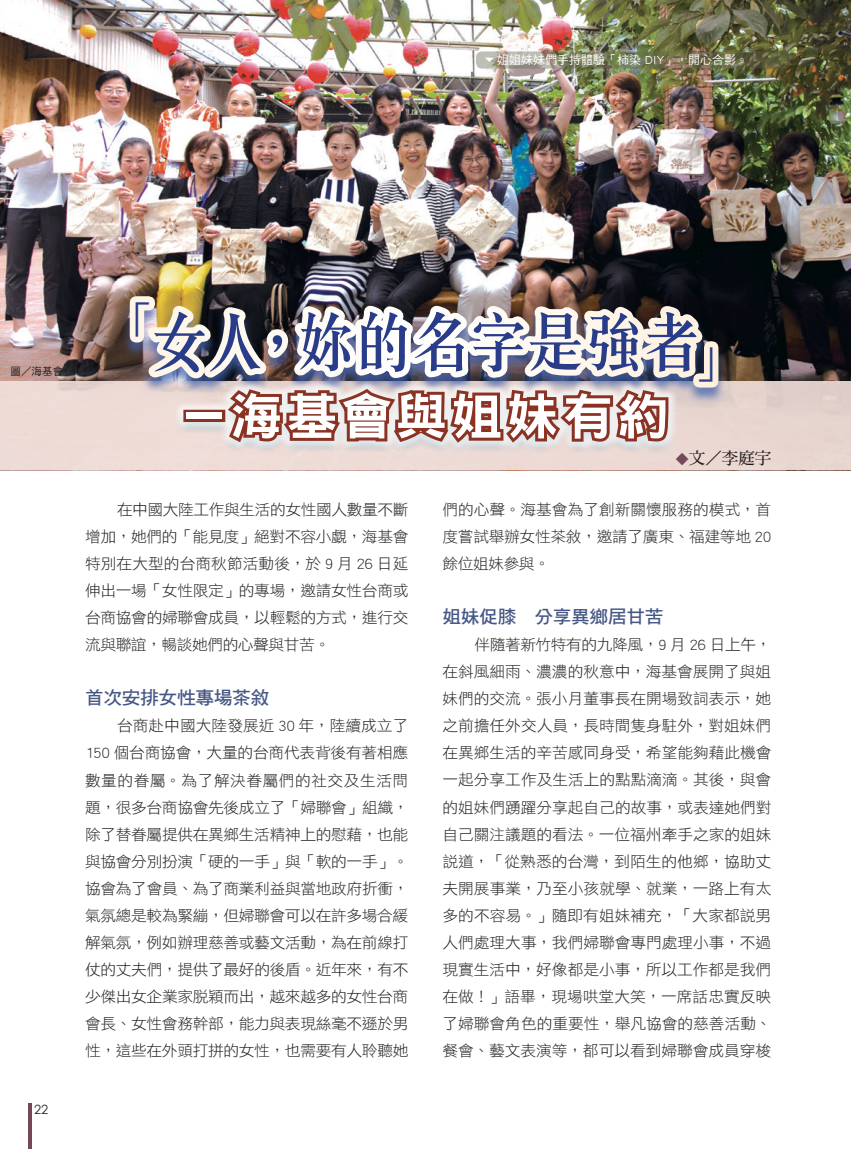
<style>
.page{position:relative;width:851px;height:1149px;background:#fff}
.page>*{position:absolute;margin:0;border:0;box-sizing:border-box;transform-origin:0 0}
.t1{font:500 63px "C Song 3 HK";letter-spacing:-.115em;color:#283c8a}
.t2{font:49.8px "DF Hei Std W9";letter-spacing:.08em;color:#fff}
.t3{font:500 37.8px "C Song 3 HK";color:#283c8a}
.t4{font:18.15px "DF Hei Std W7";letter-spacing:-.02em;color:#465785}
.t5{font:16.5px "DF Ming Std W7";color:#231f20}
.t6{font:15.3px/27px "DF Hei Std W3";letter-spacing:-.025em;color:#231f20;text-align:justify}
.t7{font:12.75px "Century Gothic";color:#231f20}
.t8{font:12px "DF Hei Std W5";color:#fff}
.t9{font:10.5px "DF Hei Std W5";color:#231f20}
.s1{font-family:"DF Ming Std W9";font-size:13.5px;color:#734a59}
</style>
<div class="page">
<hr style="left:28px;top:1103px;width:3px;height:45px;background:#724955">
<img style="left:0;top:0;width:850px;height:381px">
<img style="left:476px;top:51px;width:314px;height:18px;border-radius:6px">
<div style="left:0;top:381px;width:850px;height:89px;background:linear-gradient(to bottom,#e5d4ce,#eddad5)"></div>
<img style="left:124px;top:117px;width:600px;height:354px">
<svg style="left:485px;top:57px;width:8px;height:5px"></svg>
<p class="t8" style="left:497px;top:53px;width:253px">姐姐妹妹們手持體驗「柿染 DIY」，開心合影。</p>
<p class="t9" style="left:11px;top:365px;width:54px">圖／海基會</p>
<p class="t7" style="left:34px;top:1100px;width:16px">22</p>
<h3 class="t3" style="left:113px;top:290px;width:40px">「</h3>
<h1 class="t1" style="left:147px;top:294px;width:589px">女人，妳的名字是強者<sub>」</sub></h1>
<h2 class="t2" style="left:179px;top:389px;width:491px">－海基會與姐妹有約</h2>
<p class="t6" style="left:85px;top:496px;width:325px;text-indent:32px">在中國大陸工作與生活的女性國人數量不斷增加，她們的「能見度」絕對不容小覷，海基會特別在大型的台商秋節活動後，於 9 月 26 日延伸出一場「女性限定」的專場，邀請女性台商或台商協會的婦聯會成員，以輕鬆的方式，進行交流與聯誼，暢談她們的心聲與甘苦。</p>
<p class="t4" style="left:85px;top:687px;width:186px">首次安排女性專場茶敘</p>
<p class="t6" style="left:85px;top:712px;width:325px;text-indent:32px">台商赴中國大陸發展近 30 年，陸續成立了150 個台商協會，大量的台商代表背後有著相應數量的眷屬。為了解決眷屬們的社交及生活問題，很多台商協會先後成立了「婦聯會」組織，除了替眷屬提供在異鄉生活精神上的慰藉，也能與協會分別扮演「硬的一手」與「軟的一手」。協會為了會員、為了商業利益與當地政府折衝，氣氛總是較為緊繃，但婦聯會可以在許多場合緩解氣氛，例如辦理慈善或藝文活動，為在前線打仗的丈夫們，提供了最好的後盾。近年來，有不少傑出女企業家脫穎而出，越來越多的女性台商會長、女性會務幹部，能力與表現絲毫不遜於男性，這些在外頭打拼的女性，也需要有人聆聽她</p>
<p class="t5" style="left:675px;top:449px;width:97px"><span class="s1">◆</span>文／李庭宇</p>
<p class="t6" style="left:442px;top:496px;width:330px">們的心聲。海基會為了創新關懷服務的模式，首度嘗試舉辦女性茶敘，邀請了廣東、福建等地 20餘位姐妹參與。</p>
<p class="t4" style="left:442px;top:606px;width:222px">姐妹促膝　分享異鄉居甘苦</p>
<p class="t6" style="left:442px;top:631px;width:330px;text-indent:32px">伴隨著新竹特有的九降風，9 月 26 日上午，在斜風細雨、濃濃的秋意中，海基會展開了與姐妹們的交流。張小月董事長在開場致詞表示，她之前擔任外交人員，長時間隻身駐外，對姐妹們在異鄉生活的辛苦感同身受，希望能夠藉此機會一起分享工作及生活上的點點滴滴。其後，與會的姐妹們踴躍分享起自己的故事，或表達她們對自己關注議題的看法。一位福州牽手之家的姐妹說道，「從熟悉的台灣，到陌生的他鄉，協助丈夫開展事業，乃至小孩就學、就業，一路上有太多的不容易。」隨即有姐妹補充，「大家都說男人們處理大事，我們婦聯會專門處理小事，不過現實生活中，好像都是小事，所以工作都是我們在做！」語畢，現場哄堂大笑，一席話忠實反映了婦聯會角色的重要性，舉凡協會的慈善活動、餐會、藝文表演等，都可以看到婦聯會成員穿梭</p>
</div>
